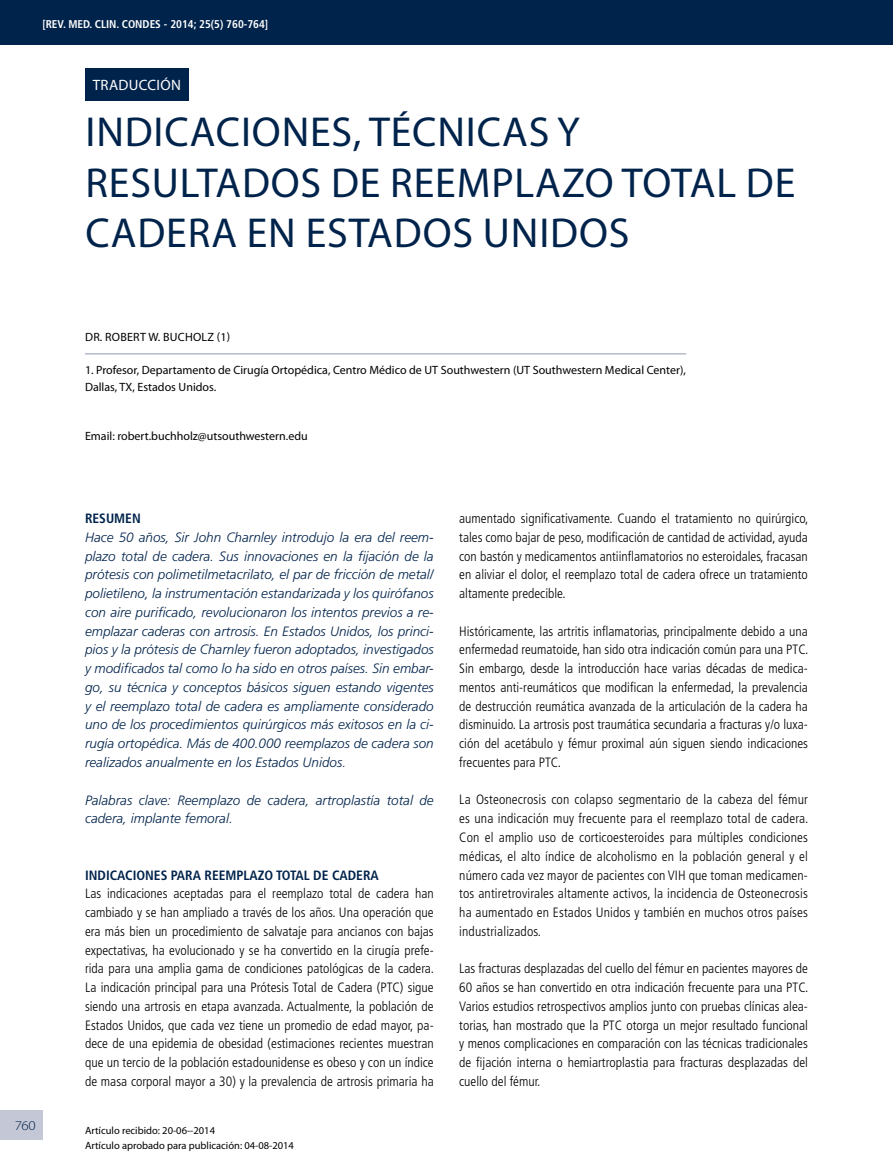
<style>
.page{position:relative;width:893px;height:1170px;background:#fff}
.page>*{position:absolute;margin:0;border:0;box-sizing:border-box;transform-origin:0 0}
.t1{font:42px/50.4px "Myriad Pro";letter-spacing:.02em;color:#00234b}
.t2{font:15px "Myriad Pro";color:#fff}
.t3{font:300 condensed 13.5px/18.8px "Frutiger";color:#000;text-align:justify}
.t4{font:italic 300 13.5px/18.8px "Frutiger";color:#00234b;text-align:justify}
.t5{font:700 condensed 13.5px "Frutiger";color:#00234b}
.t6{font:300 13.5px "Myriad Pro";color:#00234b;scale:1.1 1}
.t7{font:12px/16.5px "Myriad Pro";color:#000}
.t8{font:700 condensed 11.25px "Frutiger";color:#fff}
.t9{font:10.5px/15.8px "Myriad Pro";color:#000}
</style>
<div class="page">
<div style="left:0;top:0;width:893px;height:44px;background:#00234b"></div>
<div style="left:0;top:1110px;width:43px;height:30px;background:#c4c7d5"></div>
<hr style="left:85px;top:353px;width:601px;height:1px;background:#b5b9ca">
<div style="left:85px;top:68px;width:104px;height:33px;background:#00234b"></div>
<p class="t8" style="left:42px;top:17px;width:227px">[REV. MED. CLIN. CONDES - 2014; 25(5) 760-764]</p>
<p class="t2" style="left:93px;top:76px;width:10px">traducci</p>
<p class="t2" style="left:160px;top:76px;width:20px">ón</p>
<h1 class="t1" style="left:85px;top:106px;width:711px">INDICACIONES, TÉCNICAS Y<br>RESULTADOS DE REEMPLAZO TOTAL DE<br>CADERA EN ESTADOS UNIDOS</h1>
<p class="t6" style="left:15px;top:1117px;width:21px">760</p>
<p class="t7" style="left:85px;top:328px;width:49px">dr. Robert</p>
<p class="t7" style="left:148px;top:328px;width:23px">W. Buc</p>
<p class="t7" style="left:185px;top:328px;width:16px">holz</p>
<p class="t7" style="left:217px;top:328px;width:15px">(1)</p>
<p class="t7" style="left:85px;top:361px;width:602px">1. Profesor, Departamento de Cirugía Ortopédica, Centro Médico de UT Southwestern (UT Southwestern Medical Center),<br>Dallas, TX, Estados Unidos.</p>
<p class="t7" style="left:85px;top:427px;width:224px">Email: robert.buchholz@utsouthwestern.edu</p>
<p class="t5" style="left:85px;top:510px;width:57px">RESUMEN</p>
<p class="t4" style="left:85px;top:527px;width:350px">Hace 50 años, Sir John Charnley introdujo la era del reem&shy;plazo total de cadera. Sus innovaciones en la fijación de la prótesis con polimetilmetacrilato, el par de fricción de metal/ polietileno, la instrumentación estandarizada y los quirófanos con aire purificado, revolucionaron los intentos previos a re&shy;emplazar caderas con artrosis. En Estados Unidos, los princi&shy;pios y la prótesis de Charnley fueron adoptados, investigados y modificados tal como lo ha sido en otros países. Sin embar&shy;go, su técnica y conceptos básicos siguen estando vigentes y el reemplazo total de cadera es ampliamente considerado uno de los procedimientos quirúrgicos más exitosos en la ci&shy;rugía ortopédica. Más de 400.000 reemplazos de cadera son realizados anualmente en los Estados Unidos.</p>
<p class="t4" style="left:85px;top:790px;width:350px">Palabras clave: Reemplazo de cadera, artroplastía total de cadera, implante femoral.</p>
<p class="t5" style="left:85px;top:866px;width:69px">INDICACIONES</p>
<p class="t5" style="left:171px;top:866px;width:50px">PARA REEM</p>
<p class="t5" style="left:236px;top:866px;width:144px">PLAZO TOTAL DE CADERA</p>
<p class="t3" style="left:85px;top:884px;width:351px">Las indicaciones aceptadas para el reemplazo total de cadera han cambiado y se han ampliado a través de los años. Una operación que era más bien un procedimiento de salvataje para ancianos con bajas expectativas, ha evolucionado y se ha convertido en la cirugía prefe&shy;rida para una amplia gama de condiciones patológicas de la cadera.<br>La indicación principal para una Prótesis Total de Cadera (PTC) sigue siendo una artrosis en etapa avanzada. Actualmente, la población de Estados Unidos, que cada vez tiene un promedio de edad mayor, pa&shy;dece de una epidemia de obesidad (estimaciones recientes muestran que un tercio de la población estadounidense es obeso y con un índice de masa corporal mayor a 30) y la prevalencia de artrosis primaria ha</p>
<p class="t9" style="left:85px;top:1121px;width:210px">Artículo recibido: 20-06--2014<br>Artículo aprobado para publicación: 04-08-2014</p>
<p class="t3" style="left:459px;top:509px;width:351px">aumentado significativamente. Cuando el tratamiento no quirúrgico, tales como bajar de peso, modificación de cantidad de actividad, ayuda con bastón y medicamentos antiinflamatorios no esteroidales, fracasan en aliviar el dolor, el reemplazo total de cadera ofrece un tratamiento altamente predecible.</p>
<p class="t3" style="left:459px;top:621px;width:351px">Históricamente, las artritis inflamatorias, principalmente debido a una enfermedad reumatoide, han sido otra indicación común para una PTC.<br>Sin embargo, desde la introducción hace varias décadas de medica&shy;mentos anti-reumáticos que modifican la enfermedad, la prevalencia de destrucción reumática avanzada de la articulación de la cadera ha disminuido. La artrosis post traumática secundaria a fracturas y/o luxa&shy;ción del acetábulo y fémur proximal aún siguen siendo indicaciones frecuentes para PTC.</p>
<p class="t3" style="left:459px;top:790px;width:351px">La Osteonecrosis con colapso segmentario de la cabeza del fémur es una indicación muy frecuente para el reemplazo total de cadera.<br>Con el amplio uso de corticoesteroides para múltiples condiciones médicas, el alto índice de alcoholismo en la población general y el número cada vez mayor de pacientes con VIH que toman medicamen&shy;tos antiretrovirales altamente activos, la incidencia de Osteonecrosis ha aumentado en Estados Unidos y también en muchos otros países industrializados.</p>
<p class="t3" style="left:459px;top:959px;width:351px">Las fracturas desplazadas del cuello del fémur en pacientes mayores de 60 años se han convertido en otra indicación frecuente para una PTC.<br>Varios estudios retrospectivos amplios junto con pruebas clínicas alea&shy;torias, han mostrado que la PTC otorga un mejor resultado funcional y menos complicaciones en comparación con las técnicas tradicionales de fijación interna o hemiartroplastia para fracturas desplazadas del cuello del fémur.</p>
</div>
